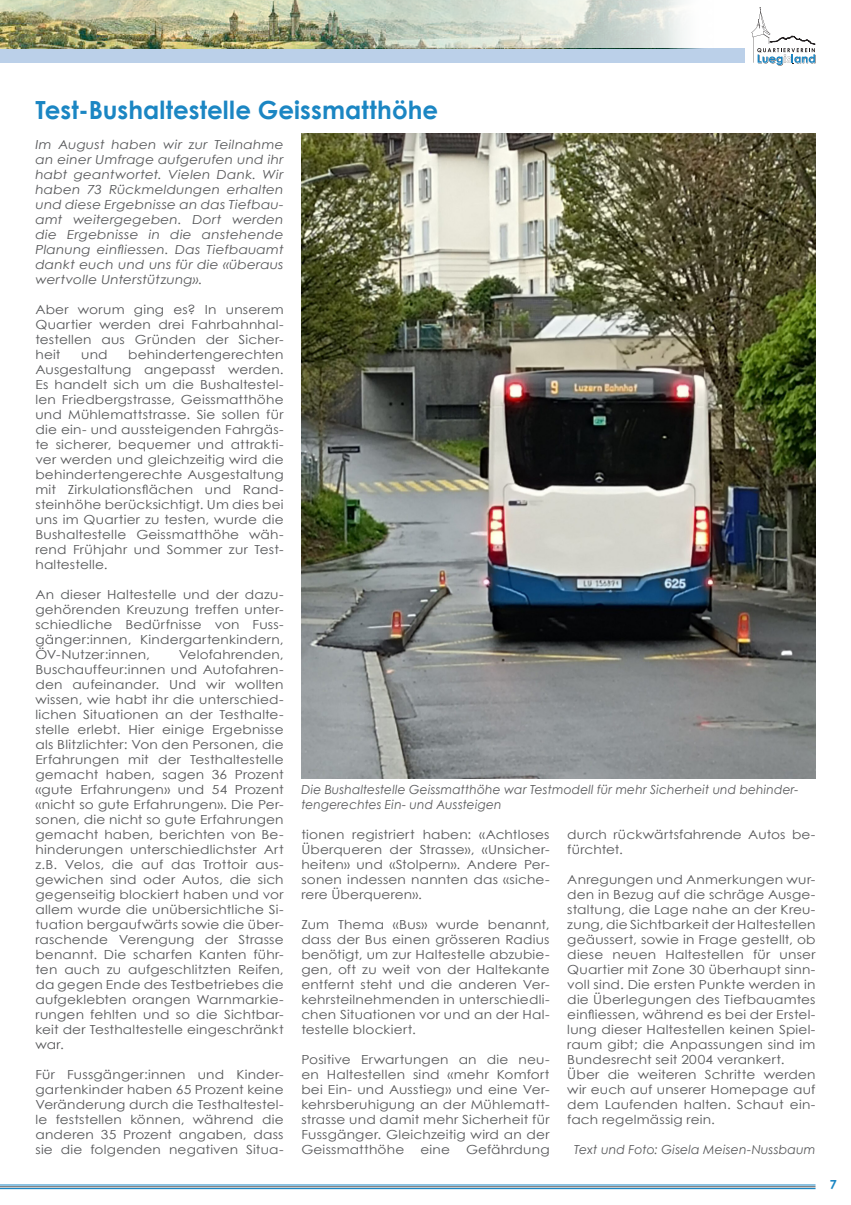
<style>
.page{position:relative;width:851px;height:1205px;background:#fff}
.page>*{position:absolute;margin:0;border:0;box-sizing:border-box;transform-origin:0 0}
.t1{font:700 25px "Century Gothic";letter-spacing:.005em;color:#1b86c3}
.t2{font:12.5px/15px "Century Gothic";letter-spacing:.01em;color:#57585a;text-align:justify;scale:1.1 1}
.t3{font:italic 12.5px/15px "Century Gothic";letter-spacing:.01em;color:#57585a;text-align:justify;scale:1.1 1}
.t4{font:italic 12.5px/15px "Century Gothic";letter-spacing:.01em;color:#57585a}
.t5{font:700 12.5px "Century Gothic";color:#1b86c3}
</style>
<div class="page">
<hr style="left:0;top:1188px;width:815px;height:1px;background:#1b86c3">
<hr style="left:0;top:1186px;width:815px;height:1px;background:#57585a">
<hr style="left:0;top:1185px;width:815px;height:1px;background:#1b86c3">
<div style="left:0;top:48px;width:744px;height:15px;background:#bbd0e9"></div>
<svg style="left:751px;top:7px;width:64px;height:59px"></svg>
<img style="left:0;top:0;width:285px;height:48px">
<svg style="left:285px;top:0;width:399px;height:48px"></svg>
<img style="left:301px;top:134px;width:514px;height:645px">
<h1 class="t1" style="left:35px;top:91px;width:404px">Test-Bushaltestelle Geissmatthöhe</h1>
<p class="t3" style="left:35px;top:136px;width:227px">Im August haben wir zur Teilnahme an einer Umfrage aufgerufen und ihr habt geantwortet. Vielen Dank. Wir haben 73 Rückmeldungen erhalten und diese Ergebnisse an das Tiefbau&shy;amt weitergegeben. Dort werden die Ergebnisse in die anstehende Planung einfliessen. Das Tiefbauamt dankt euch und uns für die «überaus wertvolle Unterstützung».</p>
<p class="t2" style="left:35px;top:301px;width:227px">Aber worum ging es? In unserem Quartier werden drei Fahrbahnhal&shy;testellen aus Gründen der Sicher&shy;heit</p>
<p class="t2" style="left:35px;top:346px;width:227px;text-indent:93px">behindertengerechten Ausgestaltung angepasst werden.<br>Es handelt sich um die Bushaltestel&shy;len Friedbergstrasse, Geissmatthöhe und Mühlemattstrasse. Sie sollen für die ein- und aussteigenden Fahrgäs&shy;te sicherer, bequemer und attrakti&shy;ver werden und gleichzeitig wird die behindertengerechte Ausgestaltung mit Zirkulationsflächen und Rand&shy;steinhöhe berücksichtigt. Um dies bei uns im Quartier zu testen, wurde die Bushaltestelle Geissmatthöhe wäh&shy;rend Frühjahr und Sommer zur Test&shy;haltestelle.</p>
<p class="t2" style="left:35px;top:586px;width:227px">An dieser Haltestelle und der dazu&shy;gehörenden Kreuzung treffen unter&shy;schiedliche Bedürfnisse von Fuss&shy;gänger:innen, Kindergartenkindern, ÖV-Nutzer:innen,</p>
<p class="t2" style="left:81px;top:346px;width:26px">und</p>
<p class="t2" style="left:35px;top:646px;width:227px;text-indent:143px">Velofahrenden, Buschauffeur:innen und Autofahren&shy;den aufeinander. Und wir wollten wissen, wie habt ihr die unterschied&shy;lichen Situationen an der Testhalte&shy;stelle erlebt. Hier einige Ergebnisse als Blitzlichter: Von den Personen, die Erfahrungen mit der Testhaltestelle gemacht haben, sagen 36 Prozent «gute Erfahrungen» und 54 Prozent «nicht so gute Erfahrungen». Die Per&shy;sonen, die nicht so gute Erfahrungen gemacht haben, berichten von Be&shy;hinderungen unterschiedlichster Art z.B. Velos, die auf das Trottoir aus&shy;gewichen sind oder Autos, die sich gegenseitig blockiert haben und vor allem wurde die unübersichtliche Si&shy;tuation bergaufwärts sowie die über&shy;raschende Verengung der Strasse benannt. Die scharfen Kanten führ&shy;ten auch zu aufgeschlitzten Reifen, da gegen Ende des Testbetriebes die aufgeklebten orangen Warnmarkie&shy;rungen fehlten und so die Sichtbar&shy;keit der Testhaltestelle eingeschränkt war.</p>
<p class="t2" style="left:35px;top:1066px;width:227px">Für Fussgänger:innen und Kinder&shy;gartenkinder haben 65 Prozent keine Veränderung durch die Testhaltestel&shy;le feststellen können, während die anderen 35 Prozent angaben, dass sie die folgenden negativen Situa-</p>
<p class="t4" style="left:301px;top:781px;width:498px">Die Bushaltestelle Geissmatthöhe war Testmodell für mehr Sicherheit und behinder&shy;tengerechtes Ein- und Aussteigen</p>
<p class="t2" style="left:301px;top:826px;width:227px">tionen registriert haben: «Achtloses Überqueren der Strasse», «Unsicher&shy;heiten» und «Stolpern». Andere Per&shy;sonen indessen nannten das «siche&shy;rere Überqueren».</p>
<p class="t2" style="left:301px;top:916px;width:227px">Zum Thema «Bus» wurde benannt, dass der Bus einen grösseren Radius benötigt, um zur Haltestelle abzubie&shy;gen, oft zu weit von der Haltekante entfernt steht und die anderen Ver&shy;kehrsteilnehmenden in unterschiedli&shy;chen Situationen vor und an der Hal&shy;testelle blockiert.</p>
<p class="t2" style="left:301px;top:1051px;width:227px">Positive Erwartungen an die neu&shy;en Haltestellen sind «mehr Komfort bei Ein- und Ausstieg» und eine Ver&shy;kehrsberuhigung an der Mühlematt&shy;strasse und damit mehr Sicherheit für Fussgänger. Gleichzeitig wird an der Geissmatthöhe</p>
<p class="t2" style="left:420px;top:1141px;width:28px">eine</p>
<p class="t2" style="left:466px;top:1141px;width:77px">Gefährdung</p>
<p class="t2" style="left:567px;top:826px;width:227px">durch rückwärtsfahrende Autos be&shy;fürchtet.</p>
<p class="t2" style="left:567px;top:871px;width:227px;text-align:left">Anregungen und Anmerkungen wur&shy;den in Bezug auf die schräge Ausge&shy;staltung, die Lage nahe an der Kreu&shy;zung, die Sichtbarkeit der Haltestellen geäussert, sowie in Frage gestellt, ob diese neuen Haltestellen für unser Quartier mit Zone 30 überhaupt sinn&shy;voll sind. Die ersten Punkte werden in die Überlegungen des Tiefbauamtes einfliessen, während es bei der Erstel&shy;lung dieser Haltestellen keinen Spiel&shy;raum gibt; die Anpassungen sind im Bundesrecht seit 2004 verankert.<br>Über die weiteren Schritte werden wir euch auf unserer Homepage auf dem Laufenden halten. Schaut ein&shy;fach regelmässig rein.</p>
<p class="t4" style="left:574px;top:1141px;width:243px">Text und Foto: Gisela Meisen-Nussbaum</p>
<p class="t5" style="left:829px;top:1175px;width:8px">7</p>
</div>
